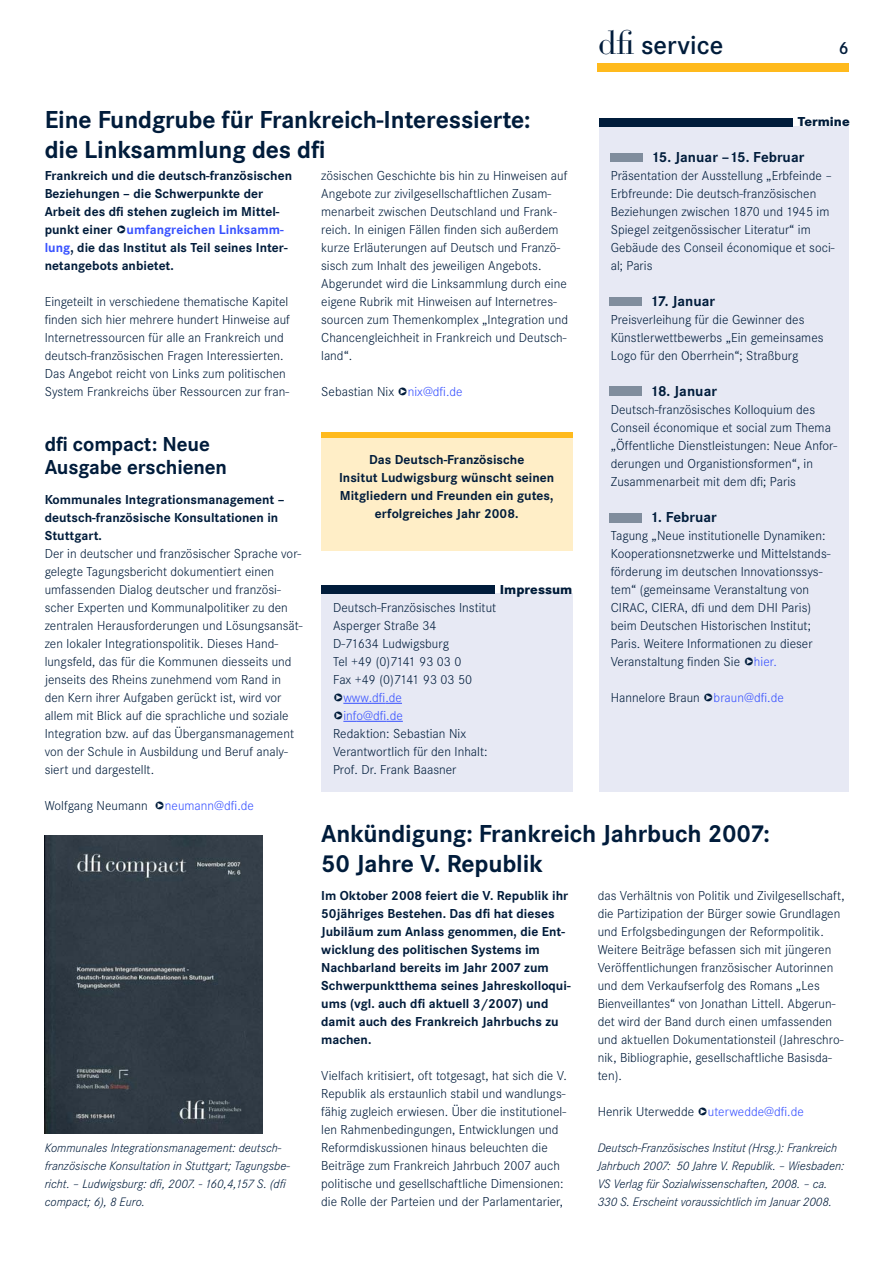
<style>
.page{position:relative;width:893px;height:1263px;background:#fff}
.page>*{position:absolute;margin:0;border:0;box-sizing:border-box;transform-origin:0 0}
.t1{font:600 27px "Corporate S";letter-spacing:.005em;color:#001c3b}
.t2{font:700 25.5px/30px "Corporate S";letter-spacing:-.005em;color:#001c3b}
.t3{font:700 21px/22.5px "Corporate S";letter-spacing:-.005em;color:#001c3b}
.t4{font:600 18px "Corporate S";color:#001c3b}
.t5{font:700 15px "Corporate S";letter-spacing:.005em;color:#001c3b}
.t6{font:300 13.5px/18px "Corporate S";letter-spacing:.005em;color:#001c3b}
.t7{font:700 13.5px/18px "Corporate S";letter-spacing:.005em;color:#001c3b}
.t8{font:300 13.5px "Corporate S";letter-spacing:.005em;color:#3751ff}
.t9{font:800 13.5px "Corporate S";letter-spacing:.005em;color:#001c3b}
.t10{font:italic 300 12.75px/18px "Corporate S";letter-spacing:-.005em;color:#001c3b}
.s1{color:#3751ff}
.s2{color:#001c3b}
.s3{font-family:"Bauer Bodoni";font-weight:400;font-size:33px}
</style>
<div class="page">
<div style="left:597px;top:63px;width:251px;height:9px;background:#ffba1d"></div>
<div style="left:321px;top:594px;width:251px;height:198px;background:#e7e9f4"></div>
<div style="left:321px;top:585px;width:174px;height:9px;background:#001c3b"></div>
<svg style="left:343px;top:703px;width:59px;height:1px"></svg>
<svg style="left:343px;top:721px;width:13px;height:1px"></svg>
<hr style="left:356px;top:721px;width:30px;height:1px;background:#3751ff">
<svg style="left:386px;top:721px;width:17px;height:1px"></svg>
<div style="left:598px;top:126px;width:250px;height:666px;background:#e7e9f4"></div>
<div style="left:598px;top:118px;width:194px;height:9px;background:#001c3b"></div>
<div style="left:610px;top:153px;width:33px;height:9px;background:#808d9d"></div>
<div style="left:609px;top:386px;width:33px;height:10px;background:#808d9d"></div>
<div style="left:609px;top:513px;width:33px;height:10px;background:#808d9d"></div>
<div style="left:609px;top:297px;width:33px;height:9px;background:#808d9d"></div>
<img style="left:45px;top:835px;width:217px;height:299px">
<div style="left:321px;top:432px;width:251px;height:7px;background:#ffba1d"></div>
<div style="left:321px;top:439px;width:251px;height:112px;background:#ffeec7"></div>
<h2 class="t2" style="left:45px;top:107px;width:487px">Eine Fundgrube für Frankreich-Interessierte: die Linksammlung des dfi</h2>
<p class="t7" style="left:45px;top:168px;width:249px">Frankreich und die deutsch-französischen Beziehungen – die Schwerpunkte der Arbeit des dfi stehen zugleich im Mittel&shy;punkt einer ❑<span class="s1">umfangreichen Linksamm&shy;lung</span>, die das Institut als Teil seines Inter&shy;netangebots anbietet.</p>
<p class="t6" style="left:45px;top:294px;width:247px">Eingeteilt in verschiedene thematische Kapitel finden sich hier mehrere hundert Hinweise auf Internetressourcen für alle an Frankreich und deutsch-französischen Fragen Interessierten.<br>Das Angebot reicht von Links zum politischen System Frankreichs über Ressourcen zur fran-</p>
<h3 class="t3" style="left:45px;top:435px;width:184px">dfi compact: Neue<br>Ausgabe erschienen</h3>
<p class="t7" style="left:45px;top:492px;width:241px">Kommunales Integrationsmanagement – deutsch-französische Konsultationen in<br>Stuttgart.</p>
<p class="t6" style="left:45px;top:546px;width:259px">Der in deutscher und französischer Sprache vor&shy;gelegte Tagungsbericht dokumentiert einen umfassenden Dialog deutscher und französi&shy;scher Experten und Kommunalpolitiker zu den zentralen Herausforderungen und Lösungsansät&shy;zen lokaler Integrationspolitik. Dieses Hand&shy;lungsfeld, das für die Kommunen diesseits und jenseits des Rheins zunehmend vom Rand in den Kern ihrer Aufgaben gerückt ist, wird vor allem mit Blick auf die sprachliche und soziale Integration bzw. auf das Übergansmanagement von der Schule in Ausbildung und Beruf analy&shy;siert und dargestellt.</p>
<p class="t6" style="left:45px;top:798px;width:211px">Wolfgang Neumann ❑<span class="s1">neumann@dfi.de</span></p>
<p class="t6" style="left:321px;top:168px;width:248px">zösischen Geschichte bis hin zu Hinweisen auf Angebote zur zivilgesellschaftlichen Zusam&shy;menarbeit zwischen Deutschland und Frank&shy;reich. In einigen Fällen finden sich außerdem kurze Erläuterungen auf Deutsch und Franzö&shy;sisch zum Inhalt des jeweiligen Angebots.<br>Abgerundet wird die Linksammlung durch eine eigene Rubrik mit Hinweisen auf Internetres&shy;sourcen zum Themenkomplex „Integration und Chancengleichheit in Frankreich und Deutsch&shy;land“.</p>
<p class="t6" style="left:321px;top:384px;width:143px">Sebastian Nix ❑<span class="s1">nix@dfi.de</span></p>
<p class="t7" style="left:339px;top:451px;width:217px;text-align:center">Das Deutsch-Französische<br>Insitut Ludwigsburg wünscht seinen<br>Mitgliedern und Freunden ein gutes, erfolgreiches Jahr 2008.</p>
<p class="t9" style="left:500px;top:584px;width:74px">Impressum</p>
<p class="t6" style="left:333px;top:600px;width:165px">Deutsch-Französisches Institut<br>Asperger Straße 34<br>D-71634 Ludwigsburg<br>Tel +49 (0)7141 93 03 0<br>Fax +49 (0)7141 93 03 50</p>
<p class="t8" style="left:333px;top:692px;width:70px"><span class="s2">❑</span>www.dfi.de</p>
<p class="t6" style="left:333px;top:708px;width:156px">❑<span class="s1">info@dfi.de<br></span>Redaktion: Sebastian Nix<br>Verantwortlich für den Inhalt:<br>Prof. Dr. Frank Baasner</p>
<h1 class="t1" style="left:597px;top:34px;width:127px"><span class="s3">dfi</span> service</h1>
<h3 class="t4" style="left:838px;top:41px;width:11px">6</h3>
<p class="t9" style="left:797px;top:116px;width:54px">Termine</p>
<p class="t5" style="left:651px;top:151px;width:155px">15. Januar –15. Februar</p>
<p class="t6" style="left:610px;top:168px;width:225px">Präsentation der Ausstellung „Erbfeinde – Erbfreunde: Die deutsch-französischen Beziehungen zwischen 1870 und 1945 im Spiegel zeitgenössischer Literatur“ im Gebäude des Conseil économique et soci&shy;al; Paris</p>
<p class="t5" style="left:650px;top:295px;width:66px">17. Januar</p>
<p class="t6" style="left:610px;top:312px;width:214px">Preisverleihung für die Gewinner des<br>Künstlerwettbewerbs „Ein gemeinsames<br>Logo für den Oberrhein“; Straßburg</p>
<p class="t5" style="left:650px;top:385px;width:68px">18. Januar</p>
<p class="t6" style="left:610px;top:402px;width:228px">Deutsch-französisches Kolloquium des Conseil économique et social zum Thema „Öffentliche Dienstleistungen: Neue Anfor&shy;derungen und Organistionsformen“, in Zusammenarbeit mit dem dfi; Paris</p>
<p class="t5" style="left:650px;top:511px;width:68px">1. Februar</p>
<p class="t6" style="left:610px;top:528px;width:221px">Tagung „Neue institutionelle Dynamiken:<br>Kooperationsnetzwerke und Mittelstands&shy;förderung im deutschen Innovationssys&shy;tem“ (gemeinsame Veranstaltung von CIRAC, CIERA, dfi und dem DHI Paris) beim Deutschen Historischen Institut; Paris. Weitere Informationen zu dieser Veranstaltung finden Sie ❑<span class="s1">hier.</span></p>
<p class="t6" style="left:610px;top:690px;width:174px">Hannelore Braun ❑<span class="s1">braun@dfi.de</span></p>
<p class="t10" style="left:45px;top:1140px;width:247px">Kommunales Integrationsmanagement: deutsch&shy;französische Konsultation in Stuttgart; Tagungsbe&shy;richt. – Ludwigsburg: dfi, 2007. - 160,4,157 S. (dfi compact; 6), 8 Euro.</p>
<h2 class="t2" style="left:321px;top:820px;width:450px">Ankündigung: Frankreich Jahrbuch 2007:<br>50 Jahre V. Republik</h2>
<p class="t7" style="left:321px;top:888px;width:251px">Im Oktober 2008 feiert die V. Republik ihr 50jähriges Bestehen. Das dfi hat dieses Jubiläum zum Anlass genommen, die Ent&shy;wicklung des politischen Systems im Nachbarland bereits im Jahr 2007 zum Schwerpunktthema seines Jahreskolloqui&shy;ums (vgl. auch dfi aktuell 3/2007) und damit auch des Frankreich Jahrbuchs zu machen.</p>
<p class="t6" style="left:321px;top:1068px;width:247px">Vielfach kritisiert, oft totgesagt, hat sich die V.<br>Republik als erstaunlich stabil und wandlungs&shy;fähig zugleich erwiesen. Über die institutionel&shy;len Rahmenbedingungen, Entwicklungen und Reformdiskussionen hinaus beleuchten die Beiträge zum Frankreich Jahrbuch 2007 auch politische und gesellschaftliche Dimensionen: die Rolle der Parteien und der Parlamentarier,</p>
<p class="t6" style="left:597px;top:888px;width:248px">das Verhältnis von Politik und Zivilgesellschaft, die Partizipation der Bürger sowie Grundlagen und Erfolgsbedingungen der Reformpolitik.<br>Weitere Beiträge befassen sich mit jüngeren Veröffentlichungen französischer Autorinnen und dem Verkaufserfolg des Romans „Les Bienveillantes“ von Jonathan Littell. Abgerun&shy;det wird der Band durch einen umfassenden und aktuellen Dokumentationsteil (Jahreschro&shy;nik, Bibliographie, gesellschaftliche Basisda&shy;ten).</p>
<p class="t8" style="left:597px;top:1106px;width:208px"><span class="s2">Henrik Uterwedde</span> <span class="s2">❑</span>uterwedde@dfi.de</p>
<p class="t10" style="left:597px;top:1140px;width:248px">Deutsch-Französisches Institut (Hrsg.): Frankreich Jahrbuch 2007: 50 Jahre V. Republik. – Wiesbaden:<br>VS Verlag für Sozialwissenschaften, 2008. – ca.<br>330 S. Erscheint voraussichtlich im Januar 2008.</p>
</div>
